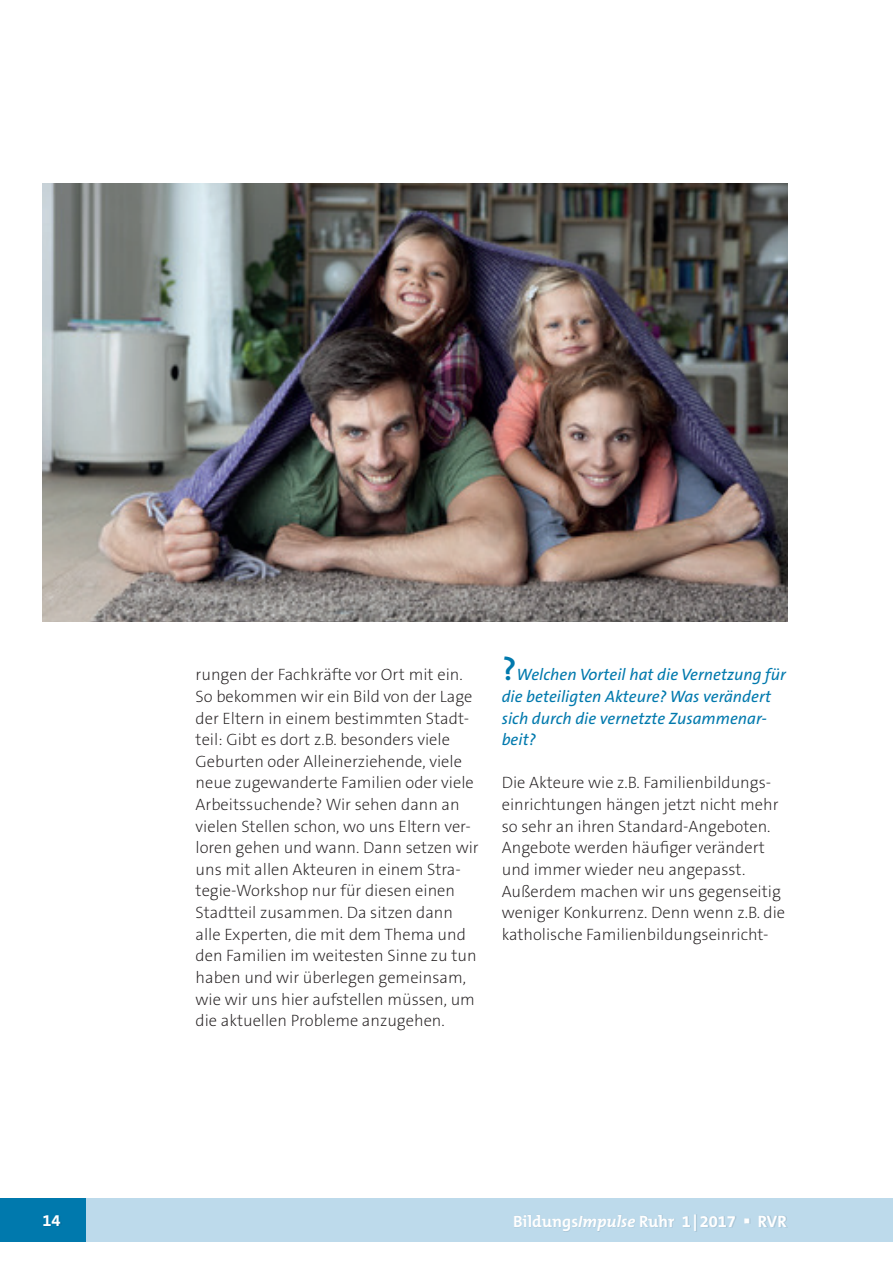
<style>
.page{position:relative;width:893px;height:1263px;background:#fff}
.page>*{position:absolute;margin:0;border:0;box-sizing:border-box;transform-origin:0 0}
.t1{font:200 16.5px/21.6px "The Sans B2";color:#231f20}
.t2{font:italic 16.5px/21.6px "The Sans B5 Plain";color:#0079ad}
.t3{font:700 16.5px "The Mix B7";color:#fff}
.s1{font-family:"The Serif B6";font-weight:600;font-style:normal;font-size:33px}
.s2{font-style:italic}
</style>
<div class="page">
<div style="left:0;top:1198px;width:893px;height:44px;background:#bddaeb"></div>
<div style="left:0;top:1198px;width:85px;height:44px;background:#0079ad"></div>
<img style="left:515px;top:1215px;width:272px;height:16px">
<img style="left:43px;top:184px;width:745px;height:438px">
<p class="t1" style="left:196px;top:665px;width:285px">rungen der Fachkräfte vor Ort mit ein.<br>So bekommen wir ein Bild von der Lage der Eltern in einem bestimmten Stadt&shy;teil: Gibt es dort z.B. besonders viele Geburten oder Alleinerziehende, viele neue zugewanderte Familien oder viele Arbeitssuchende? Wir sehen dann an vielen Stellen schon, wo uns Eltern ver&shy;loren gehen und wann. Dann setzen wir uns mit allen Akteuren in einem Stra&shy;tegie-Workshop nur für diesen einen Stadtteil zusammen. Da sitzen dann alle Experten, die mit dem Thema und den Familien im weitesten Sinne zu tun haben und wir überlegen gemeinsam, wie wir uns hier aufstellen müssen, um die aktuellen Probleme anzugehen.</p>
<p class="t2" style="left:502px;top:665px;width:285px"><span class="s1">?</span>Welchen Vorteil hat die Vernetzung für die beteiligten Akteure? Was verändert sich durch die vernetzte Zusammenar&shy;beit?</p>
<p class="t1" style="left:502px;top:773px;width:285px">Die Akteure wie z.B. Familienbildungs&shy;einrichtungen hängen jetzt nicht mehr so sehr an ihren Standard-Angeboten.<br>Angebote werden häufiger verändert und immer wieder neu angepasst.<br>Außerdem machen wir uns gegenseitig weniger Konkurrenz. Denn wenn z.B. die katholische Familienbildungseinricht-</p>
<p class="t3" style="left:43px;top:1212px;width:20px">14</p>
<p class="t3" style="left:513px;top:1212px;width:275px">Bildungs<span class="s2">Impulse</span> Ruhr 1 | 2017 ▪ RVR</p>
</div>
